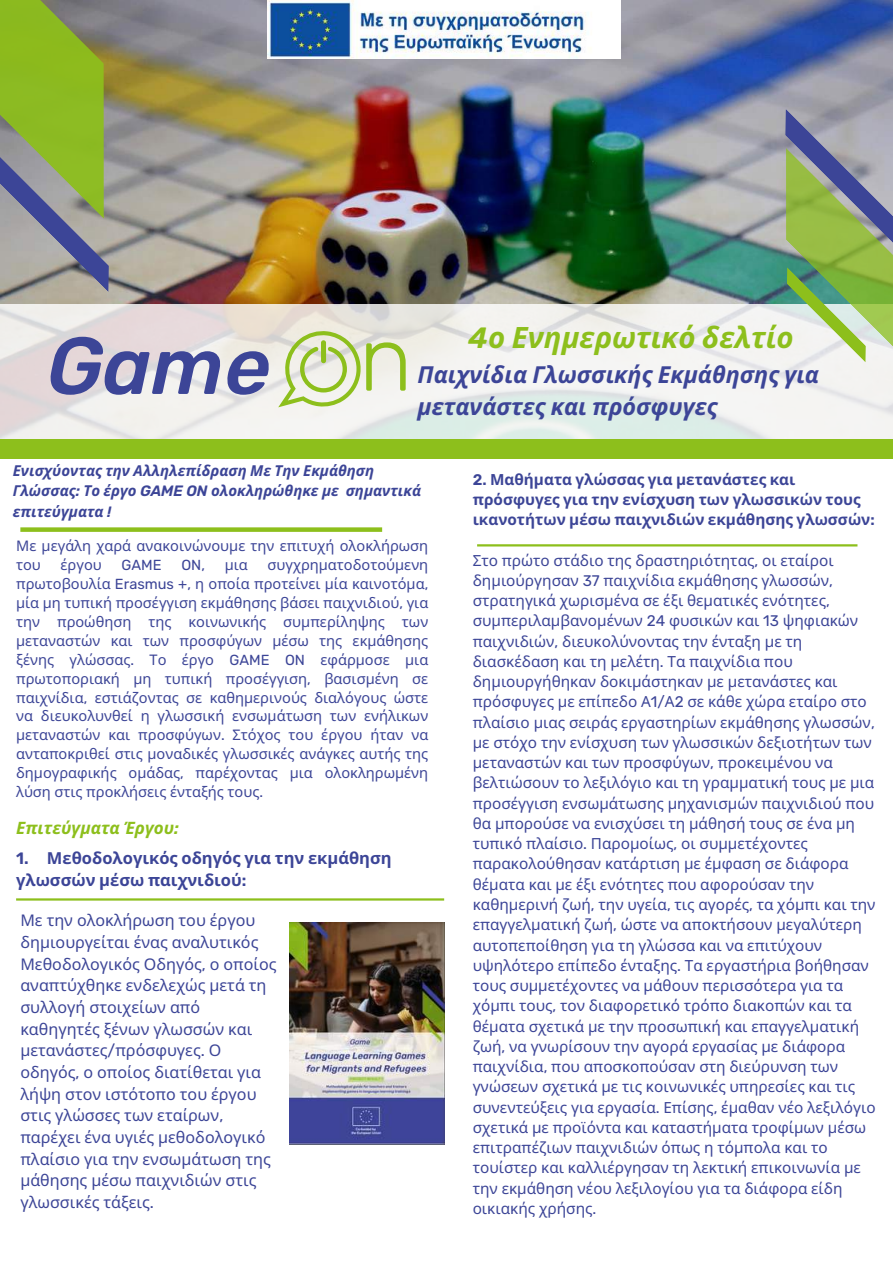
<style>
.page{position:relative;width:893px;height:1264px;background:#fff}
.page>*{position:absolute;margin:0;border:0;box-sizing:border-box;transform-origin:0 0}
.t1{font:italic 700 29.4px "Noto Sans";color:#8dbf1c}
.t2{font:italic 700 23.4px/32.7px "Noto Sans";color:#3c4597}
.t3{font:italic 700 17.1px "Noto Sans";color:#8dbf1c}
.t4{font:700 16.5px/21.3px "Noto Sans";color:#3c4597}
.t5{font:16.05px/21.6px "Noto Sans";color:#3c4597}
.t6{font:15.3px/20.2px "Noto Sans";color:#3c4597}
.t7{font:700 15.3px/20.2px "Noto Sans";color:#3c4597}
.t8{font:italic 700 15px/20.2px "Noto Sans";color:#3c4597}
.t9{font:14.55px/18.9px "Noto Sans";color:#3c4597}
.t10{font:14.55px "Rubik";color:#3c4597}
.s1{font-family:"Rubik";font-weight:600}
.s2{font-family:"Rubik"}
</style>
<div class="page">
<img style="left:0;top:0;width:892px;height:439px">
<div style="left:0;top:439px;width:892px;height:19px;background:#8dbf1c"></div>
<svg style="left:0;top:0;width:109px;height:292px;background:#8ba15d"></svg>
<div style="left:20px;top:527px;width:362px;height:5px;background:#8dbf1c"></div>
<svg style="left:0;top:304px;width:892px;height:134px;fill:#f2f1ee"></svg>
<svg style="left:50px;top:337px;width:170px;height:58px;background:#9e9dc0"></svg>
<svg style="left:227px;top:351px;width:42px;height:44px;background:#898eb9"></svg>
<svg style="left:278px;top:330px;width:127px;height:77px"></svg>
<svg style="left:785px;top:109px;width:107px;height:262px;background:#9cb18a"></svg>
<hr style="left:477px;top:544px;width:380px;height:2px;background:#8dbf1c">
<img style="left:289px;top:922px;width:155px;height:222px">
<hr style="left:16px;top:898px;width:428px;height:2px;background:#8dbf1c">
<img style="left:267px;top:0;width:353px;height:58px">
<h1 class="t1" style="left:468px;top:316px;width:327px"><span class="s1">4</span>ο Ενημερωτικό δελτίο</h1>
<h2 class="t2" style="left:417px;top:357px;width:403px">Παιχνίδια Γλωσσικής Εκμάθησης για μετανάστες και πρόσφυγες</h2>
<p class="t8" style="left:13px;top:460px;width:410px">Ενισχύοντας την Αλληλεπίδραση Με Την Εκμάθηση<br>Γλώσσας<span class="s1">:</span> Το έργο <span class="s1">GAME ON</span> ολοκληρώθηκε με σημαντικά επιτεύγματα <span class="s1">!</span></p>
<p class="t9" style="left:16px;top:536px;width:413px">Με μεγάλη χαρά ανακοινώνουμε την επιτυχή ολοκλήρωση του</p>
<p class="t9" style="left:16px;top:555px;width:413px;text-align:justify;text-indent:251px">συγχρηματοδοτούμενη πρωτοβουλία <span class="s2">Erasmus +,</span> η οποία προτείνει μία καινοτόμα<span class="s2">, </span>μία μη τυπική προσέγγιση εκμάθησης βάσει παιχνιδιού<span class="s2">,</span> για την προώθηση της κοινωνικής συμπερίληψης των μεταναστών και των προσφύγων μέσω της εκμάθησης ξένης γλώσσας<span class="s2">.</span> Το έργο <span class="s2">GAME ON</span> εφάρμοσε μια πρωτοποριακή μη τυπική προσέγγιση<span class="s2">,</span> βασισμένη σε παιχνίδια<span class="s2">,</span> εστιάζοντας σε καθημερινούς διαλόγους ώστε να διευκολυνθεί η γλωσσική ενσωμάτωση των ενήλικων μεταναστών και προσφύγων<span class="s2">.</span> Στόχος του έργου ήταν να ανταποκριθεί στις μοναδικές γλωσσικές ανάγκες αυτής της δημογραφικής ομάδας<span class="s2">,</span> παρέχοντας μια ολοκληρωμένη λύση στις προκλήσεις ένταξής τους<span class="s2">.</span></p>
<p class="t9" style="left:61px;top:555px;width:43px">έργου</p>
<p class="t10" style="left:121px;top:556px;width:42px">GAME</p>
<p class="t10" style="left:181px;top:556px;width:25px">ON,</p>
<p class="t9" style="left:225px;top:555px;width:25px">μια</p>
<p class="t3" style="left:16px;top:815px;width:164px">Επιτεύγματα Έργου<span class="s1">:</span></p>
<p class="t4" style="left:16px;top:847px;width:377px"><span class="s1">1.</span> Μεθοδολογικός οδηγός για την εκμάθηση γλωσσών μέσω παιχνιδιού<span class="s1">:</span></p>
<p class="t5" style="left:20px;top:909px;width:258px">Με την ολοκλήρωση του έργου δημιουργείται ένας αναλυτικός<br>Μεθοδολογικός Οδηγός<span class="s2">,</span> ο οποίος αναπτύχθηκε ενδελεχώς μετά τη συλλογή στοιχείων από καθηγητές ξένων γλωσσών και μετανάστες<span class="s2">/</span>πρόσφυγες<span class="s2">.</span> Ο οδηγός<span class="s2">,</span> ο οποίος διατίθεται για λήψη στον ιστότοπο του έργου στις γλώσσες των εταίρων<span class="s2">, </span>παρέχει ένα υγιές μεθοδολογικό πλαίσιο για την ενσωμάτωση της μάθησης μέσω παιχνιδιών στις γλωσσικές τάξεις<span class="s2">.</span></p>
<p class="t7" style="left:472px;top:468px;width:403px"><span class="s1">2.</span> Μαθήματα γλώσσας για μετανάστες και πρόσφυγες για την ενίσχυση των γλωσσικών τους ικανοτήτων μέσω παιχνιδιών εκμάθησης γλωσσών<span class="s1">:</span></p>
<p class="t6" style="left:472px;top:549px;width:404px">Στο πρώτο στάδιο της δραστηριότητας<span class="s2">,</span> οι εταίροι δημιούργησαν <span class="s2">37</span> παιχνίδια εκμάθησης γλωσσών<span class="s2">, </span>στρατηγικά χωρισμένα σε έξι θεματικές ενότητες<span class="s2">, </span>συμπεριλαμβανομένων <span class="s2">24</span> φυσικών και <span class="s2">13</span> ψηφιακών παιχνιδιών<span class="s2">,</span> διευκολύνοντας την ένταξη με τη διασκέδαση και τη μελέτη<span class="s2">.</span> Τα παιχνίδια που δημιουργήθηκαν δοκιμάστηκαν με μετανάστες και πρόσφυγες με επίπεδο Α<span class="s2">1/</span>Α<span class="s2">2</span> σε κάθε χώρα εταίρο στο πλαίσιο μιας σειράς εργαστηρίων εκμάθησης γλωσσών<span class="s2">, </span>με στόχο την ενίσχυση των γλωσσικών δεξιοτήτων των μεταναστών και των προσφύγων<span class="s2">,</span> προκειμένου να βελτιώσουν το λεξιλόγιο και τη γραμματική τους με μια προσέγγιση ενσωμάτωσης μηχανισμών παιχνιδιού που θα μπορούσε να ενισχύσει τη μάθησή τους σε ένα μη τυπικό πλαίσιο<span class="s2">.</span> Παρομοίως<span class="s2">,</span> οι συμμετέχοντες παρακολούθησαν κατάρτιση με έμφαση σε διάφορα θέματα και με έξι ενότητες που αφορούσαν την καθημερινή ζωή<span class="s2">,</span> την υγεία<span class="s2">,</span> τις αγορές<span class="s2">,</span> τα χόμπι και την επαγγελματική ζωή<span class="s2">,</span> ώστε να αποκτήσουν μεγαλύτερη αυτοπεποίθηση για τη γλώσσα και να επιτύχουν υψηλότερο επίπεδο ένταξης<span class="s2">.</span> Τα εργαστήρια βοήθησαν τους συμμετέχοντες να μάθουν περισσότερα για τα χόμπι τους<span class="s2">,</span> τον διαφορετικό τρόπο διακοπών και τα θέματα σχετικά με την προσωπική και επαγγελματική ζωή<span class="s2">,</span> να γνωρίσουν την αγορά εργασίας με διάφορα παιχνίδια<span class="s2">,</span> που αποσκοπούσαν στη διεύρυνση των γνώσεων σχετικά με τις κοινωνικές υπηρεσίες και τις συνεντεύξεις για εργασία<span class="s2">.</span> Επίσης<span class="s2">,</span> έμαθαν νέο λεξιλόγιο σχετικά με προϊόντα και καταστήματα τροφίμων μέσω επιτραπέζιων παιχνιδιών όπως η τόμπολα και το τουίστερ και καλλιέργησαν τη λεκτική επικοινωνία με την εκμάθηση νέου λεξιλογίου για τα διάφορα είδη οικιακής χρήσης<span class="s2">.</span></p>
</div>
